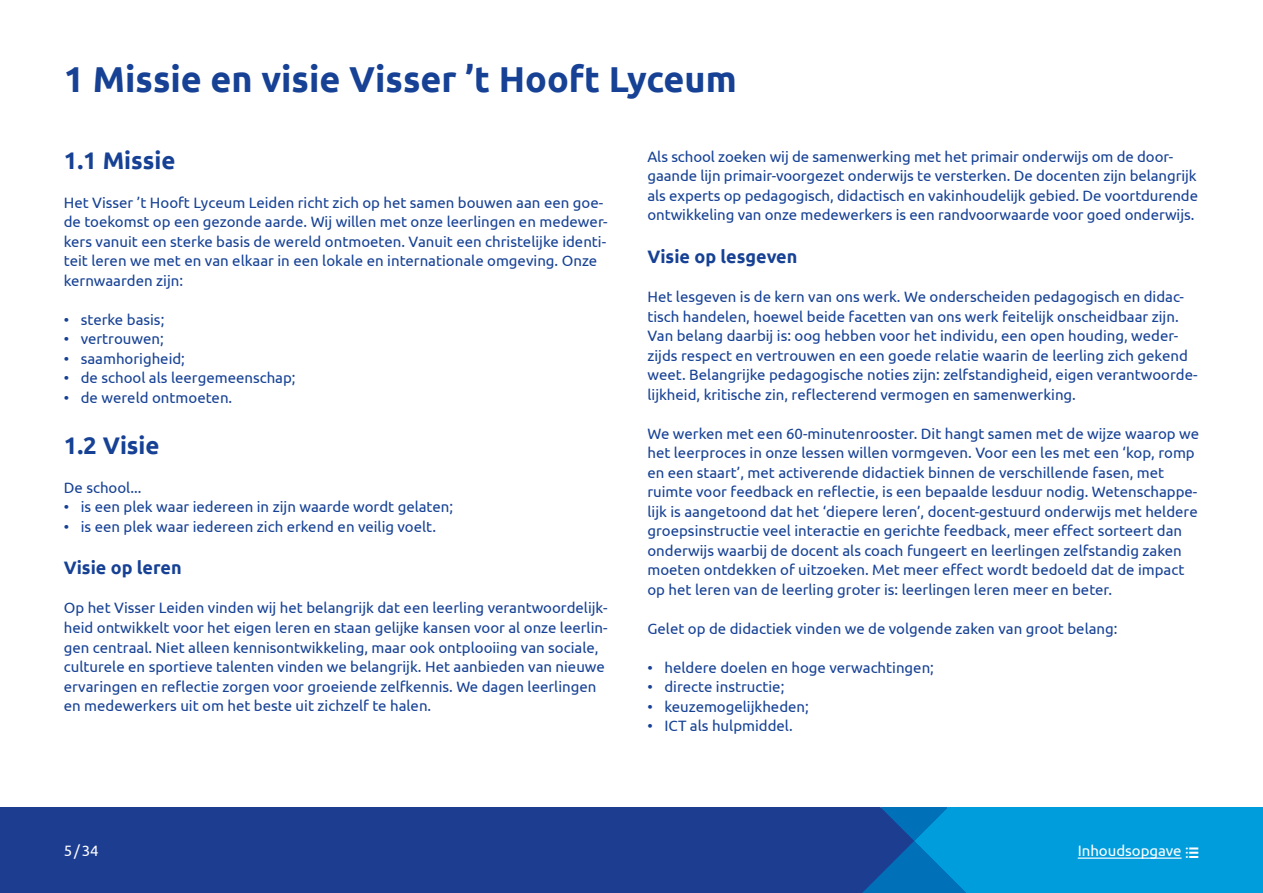
<style>
.page{position:relative;width:1263px;height:893px;background:#fff}
.page>*{position:absolute;margin:0;border:0;box-sizing:border-box;transform-origin:0 0}
.t1{font:700 36px "Ubuntu";color:#164194}
.t2{font:700 24px "Ubuntu";color:#164194}
.t3{font:700 18px "Ubuntu";color:#164194}
.t4{font:15px/19.5px "Ubuntu";color:#164194}
.t5{font:15px "Ubuntu";color:#fff}
.s1{font-family:"Pictos"}
</style>
<div class="page">
<div style="left:0;top:808px;width:238px;height:85px;background:#1d3d91"></div>
<svg style="left:238px;top:808px;width:1025px;height:33px;background:#125daa"></svg>
<svg style="left:238px;top:841px;width:1025px;height:52px;background:#125daa"></svg>
<hr style="left:1078px;top:857px;width:103px;height:2px;background:#fff">
<h1 class="t1" style="left:64px;top:57px;width:674px">1 Missie en visie Visser ’t Hooft Lyceum</h1>
<h2 class="t2" style="left:64px;top:146px;width:113px">1.1 Missie</h2>
<p class="t4" style="left:64px;top:192px;width:545px">Het Visser ’t Hooft Lyceum Leiden richt zich op het samen bouwen aan een goe&shy;de toekomst op een gezonde aarde. Wij willen met onze leerlingen en medewer&shy;kers vanuit een sterke basis de wereld ontmoeten. Vanuit een christelijke identi&shy;teit leren we met en van elkaar in een lokale en internationale omgeving. Onze kernwaarden zijn:</p>
<p class="t4" style="left:64px;top:309px;width:102px">• sterke basis;</p>
<p class="t4" style="left:64px;top:329px;width:102px">• vertrouwen;</p>
<p class="t4" style="left:64px;top:348px;width:123px">• saamhorigheid;</p>
<p class="t4" style="left:64px;top:368px;width:233px">• de school als leergemeenschap;</p>
<p class="t4" style="left:64px;top:387px;width:170px">• de wereld ontmoeten.</p>
<h2 class="t2" style="left:64px;top:430px;width:97px">1.2 Visie</h2>
<p class="t4" style="left:64px;top:477px;width:79px">De school...</p>
<p class="t4" style="left:64px;top:496px;width:391px">• is een plek waar iedereen in zijn waarde wordt gelaten;</p>
<p class="t4" style="left:64px;top:516px;width:374px">• is een plek waar iedereen zich erkend en veilig voelt.</p>
<p class="t3" style="left:64px;top:557px;width:119px">Visie op leren</p>
<p class="t4" style="left:64px;top:598px;width:545px">Op het Visser Leiden vinden wij het belangrijk dat een leerling verantwoordelijk&shy;heid ontwikkelt voor het eigen leren en staan gelijke kansen voor al onze leerlin&shy;gen centraal. Niet alleen kennisontwikkeling, maar ook ontplooiing van sociale, culturele en sportieve talenten vinden we belangrijk. Het aanbieden van nieuwe ervaringen en reflectie zorgen voor groeiende zelfkennis. We dagen leerlingen en medewerkers uit om het beste uit zichzelf te halen.</p>
<p class="t4" style="left:647px;top:146px;width:552px">Als school zoeken wij de samenwerking met het primair onderwijs om de door&shy;gaande lijn primair-voorgezet onderwijs te versterken. De docenten zijn belangrijk als experts op pedagogisch, didactisch en vakinhoudelijk gebied. De voortdurende ontwikkeling van onze medewerkers is een randvoorwaarde voor goed onderwijs.</p>
<p class="t3" style="left:647px;top:246px;width:151px">Visie op lesgeven</p>
<p class="t4" style="left:647px;top:287px;width:552px">Het lesgeven is de kern van ons werk. We onderscheiden pedagogisch en didac&shy;tisch handelen, hoewel beide facetten van ons werk feitelijk onscheidbaar zijn.<br>Van belang daarbij is: oog hebben voor het individu, een open houding, weder&shy;zijds respect en vertrouwen en een goede relatie waarin de leerling zich gekend weet. Belangrijke pedagogische noties zijn: zelfstandigheid, eigen verantwoorde&shy;lijkheid, kritische zin, reflecterend vermogen en samenwerking.</p>
<p class="t4" style="left:647px;top:423px;width:553px">We werken met een 60-minutenrooster. Dit hangt samen met de wijze waarop we het leerproces in onze lessen willen vormgeven. Voor een les met een ‘kop, romp en een staart’, met activerende didactiek binnen de verschillende fasen, met ruimte voor feedback en reflectie, is een bepaalde lesduur nodig. Wetenschappe&shy;lijk is aangetoond dat het ‘diepere leren’, docent-gestuurd onderwijs met heldere groepsinstructie veel interactie en gerichte feedback, meer effect sorteert dan onderwijs waarbij de docent als coach fungeert en leerlingen zelfstandig zaken moeten ontdekken of uitzoeken. Met meer effect wordt bedoeld dat de impact op het leren van de leerling groter is: leerlingen leren meer en beter.</p>
<p class="t4" style="left:647px;top:618px;width:472px">Gelet op de didactiek vinden we de volgende zaken van groot belang:</p>
<p class="t4" style="left:647px;top:657px;width:288px">• heldere doelen en hoge verwachtingen;</p>
<p class="t4" style="left:647px;top:677px;width:138px">• directe instructie;</p>
<p class="t4" style="left:647px;top:696px;width:163px">• keuzemogelijkheden;</p>
<p class="t4" style="left:647px;top:716px;width:147px">• ICT als hulpmiddel.</p>
<p class="t5" style="left:64px;top:842px;width:36px">5/34</p>
<p class="t5" style="left:1078px;top:842px;width:123px">Inhoudsopgave <span class="s1">l</span></p>
</div>
